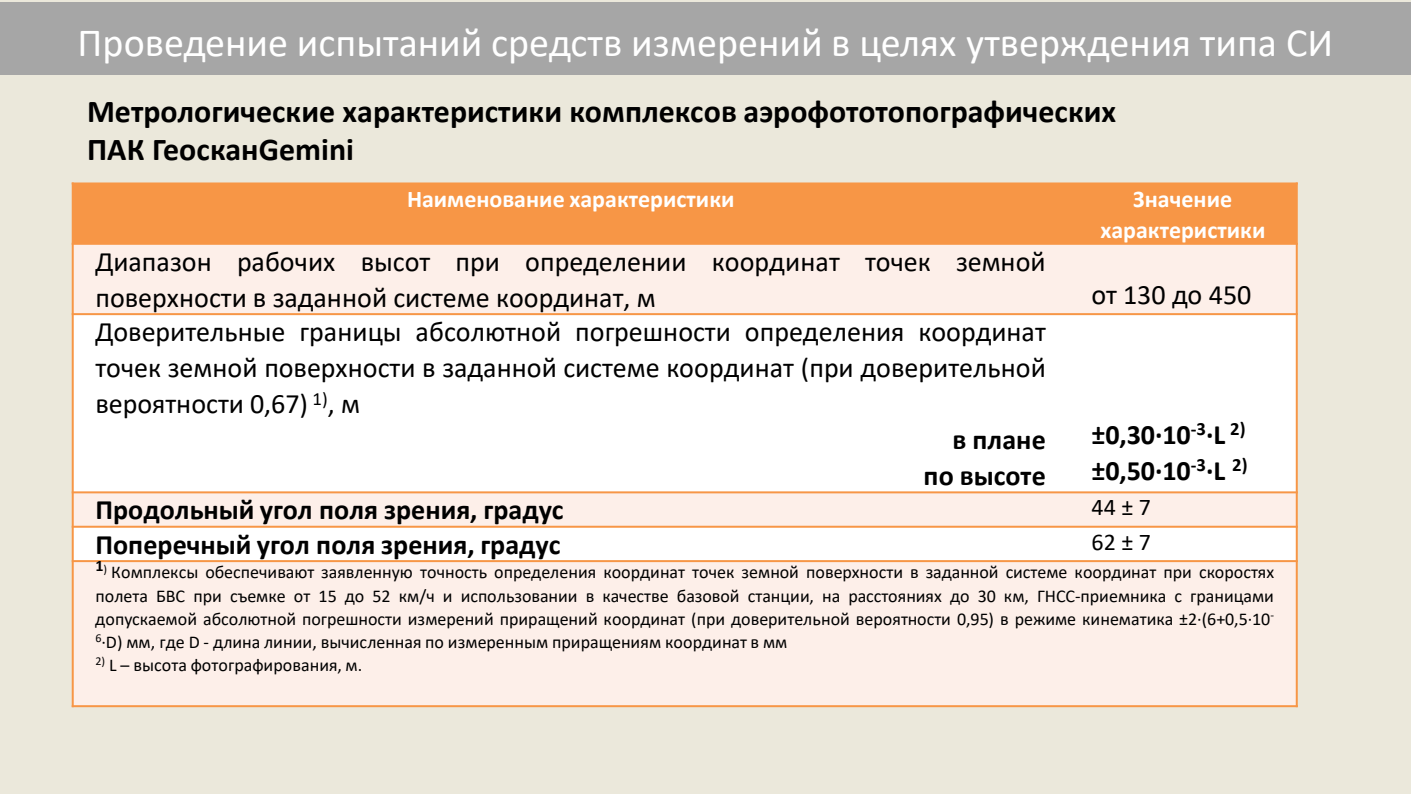
<style>
.page{position:relative;width:1411px;height:794px;background:#ebe8db}
.page>*{position:absolute;margin:0;border:0;box-sizing:border-box;transform-origin:0 0}
.t1{font:40px "Calibri";color:#fff}
.t2{font:700 32px "Calibri";color:#000}
.t3{font:28px/36px "Calibri";color:#000}
.t4{font:700 28px "Calibri";color:#000}
.t5{font:700 24px/31px "Calibri";color:#fff;text-align:center}
.t6{font:24px "Calibri";color:#000}
.t7{font:18px/23.2px "Calibri";color:#000;text-align:justify}
</style>
<div class="page">
<div style="left:0;top:2px;width:1411px;height:62px;background:#a6a6a6"></div>
<div style="left:0;top:12px;width:1411px;height:63px;background:#a6a6a6"></div>
<div style="left:73px;top:183px;width:996px;height:61px;background:#f79646"></div>
<div style="left:1069px;top:183px;width:228px;height:61px;background:#f79646"></div>
<div style="left:73px;top:244px;width:996px;height:70px;background:#fdefe9"></div>
<div style="left:1069px;top:244px;width:228px;height:70px;background:#fdefe9"></div>
<div style="left:73px;top:314px;width:996px;height:178px;background:#fff"></div>
<div style="left:1069px;top:314px;width:228px;height:178px;background:#fff"></div>
<div style="left:73px;top:492px;width:996px;height:35px;background:#fdefe9"></div>
<div style="left:1069px;top:492px;width:228px;height:35px;background:#fdefe9"></div>
<div style="left:73px;top:527px;width:996px;height:34px;background:#fff"></div>
<div style="left:1069px;top:527px;width:228px;height:34px;background:#fff"></div>
<div style="left:73px;top:561px;width:1224px;height:145px;background:#fdefe9"></div>
<hr style="left:72px;top:243px;width:1226px;height:2px;background:#f79646">
<hr style="left:72px;top:313px;width:1226px;height:2px;background:#f79646">
<hr style="left:72px;top:491px;width:1226px;height:2px;background:#f79646">
<hr style="left:72px;top:526px;width:1226px;height:2px;background:#f79646">
<hr style="left:72px;top:560px;width:1226px;height:2px;background:#f79646">
<hr style="left:72px;top:182px;width:2px;height:525px;background:#f79646">
<hr style="left:1296px;top:182px;width:2px;height:525px;background:#f79646">
<hr style="left:72px;top:182px;width:1226px;height:2px;background:#f79646">
<hr style="left:72px;top:705px;width:1226px;height:2px;background:#f79646">
<p class="t1" style="left:78px;top:15px;width:1257px">Проведение испытаний средств измерений в целях утверждения типа СИ</p>
<p class="t2" style="left:87px;top:89px;width:1031px">Метрологические характеристики комплексов аэрофототопографических</p>
<p class="t2" style="left:87px;top:127px;width:268px">ПАК ГеосканGemini</p>
<p class="t5" style="left:407px;top:183px;width:329px">Наименование характеристики</p>
<p class="t5" style="left:1100px;top:183px;width:167px">Значение характеристики</p>
<p class="t3" style="left:95px;top:243px;width:952px">Диапазон рабочих высот при определении координат точек земной поверхности в заданной системе координат, м</p>
<p class="t3" style="left:1091px;top:276px;width:162px">от 130 до 450</p>
<p class="t3" style="left:95px;top:313px;width:952px;text-align:justify">Доверительные границы абсолютной погрешности определения координат точек земной поверхности в заданной системе координат (при доверительной вероятности 0,67) <sup>1)</sup>, м</p>
<p class="t4" style="left:952px;top:420px;width:95px">в плане</p>
<p class="t4" style="left:924px;top:456px;width:124px">по высоте</p>
<p class="t4" style="left:1091px;top:415px;width:156px">±0,30·10<sup>-3</sup>·L <sup>2)</sup></p>
<p class="t4" style="left:1091px;top:451px;width:158px">±0,50·10<sup>-3</sup>·L <sup>2)</sup></p>
<p class="t4" style="left:95px;top:490px;width:470px">Продольный угол поля зрения, градус</p>
<p class="t6" style="left:1091px;top:491px;width:61px">44±7</p>
<p class="t4" style="left:95px;top:524px;width:467px">Поперечный угол поля зрения, градус</p>
<p class="t6" style="left:1091px;top:525px;width:61px">62±7</p>
<p class="t7" style="left:95px;top:560px;width:1180px"><sup>1</sup><sup>)</sup> Комплексы обеспечивают заявленную точность определения координат точек земной поверхности в заданной системе координат при скоростях полета БВС при съемке от 15 до 52 км/ч и использовании в качестве базовой станции, на расстояниях до 30 км, ГНСС-приемника с границами допускаемой абсолютной погрешности измерений приращений координат (при доверительной вероятности 0,95) в режиме кинематика ±2∙(6+0,5∙10<sup>- 6</sup>∙D) мм, где D - длина линии, вычисленная по измеренным приращениям координат в мм</p>
<p class="t7" style="left:95px;top:653px;width:268px"><sup>2)</sup> L – высота фотографирования, м.</p>
</div>
